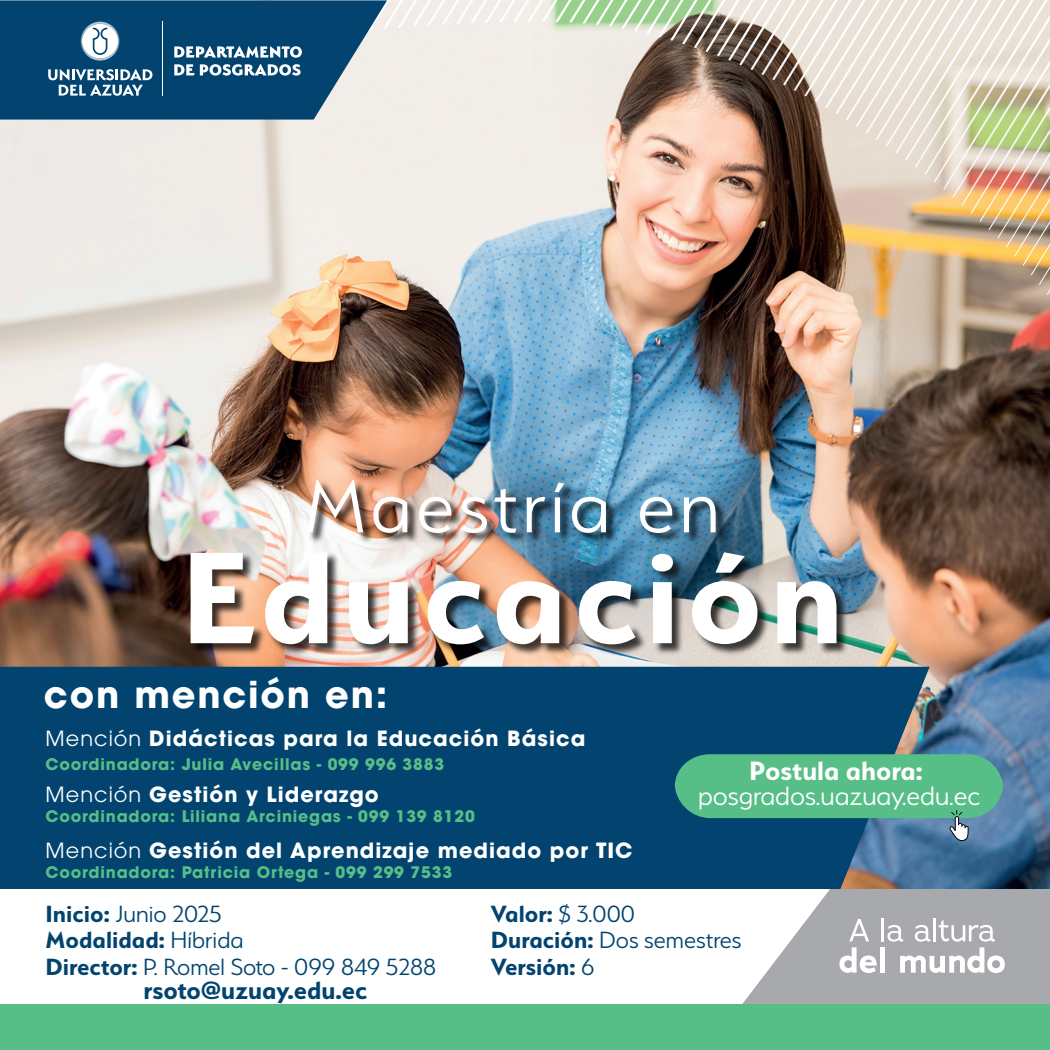
<style>
.page{position:relative;width:1050px;height:1050px;background:#fff}
.page>*{position:absolute;margin:0;border:0;box-sizing:border-box;transform-origin:0 0}
.t1{font:700 36.75px "ITC Avant Garde Pro";letter-spacing:.05em;color:#fff}
.t2{font:300 29.75px "Serenity";color:#fff}
.t3{font:700 29.75px "Serenity";color:#fff}
.t4{font:700 28px "Serenity";color:#02446f}
.t5{font:300 26.25px/26.2px "Serenity";color:#02446f}
.t6{font:700 26.25px/26.2px "Serenity";color:#02446f}
.t7{font:700 20.82px "ITC Avant Garde Pro";letter-spacing:.05em;color:#fff}
.t8{font:700 15.84px "ITC Avant Garde Pro";letter-spacing:.05em;color:#57be87}
.s1{font-weight:400}
.s2{font-weight:700}
.s3{font-weight:300}
</style>
<div class="page">
<img style="left:1px;top:120px;width:1049px;height:769px">
<img style="left:1033px;top:0;width:15px;height:298px">
<svg style="left:1019px;top:0;width:14px;height:298px;background:#d5c39f"></svg>
<svg style="left:1005px;top:0;width:14px;height:298px;background:#d5c29e"></svg>
<svg style="left:991px;top:0;width:14px;height:298px;background:#d3c19d"></svg>
<svg style="left:977px;top:0;width:14px;height:298px;background:#d2c09d"></svg>
<svg style="left:963px;top:0;width:14px;height:298px;background:#d5c2a3"></svg>
<svg style="left:949px;top:0;width:14px;height:298px;background:#e6d6bf"></svg>
<svg style="left:935px;top:0;width:14px;height:298px;background:#dccab0"></svg>
<svg style="left:921px;top:0;width:14px;height:298px;background:#e0d1bb"></svg>
<svg style="left:907px;top:0;width:14px;height:298px;background:#e4d6c3"></svg>
<svg style="left:893px;top:0;width:14px;height:298px;background:#e6d6c4"></svg>
<svg style="left:879px;top:0;width:14px;height:298px;background:#e8d1b4"></svg>
<svg style="left:865px;top:0;width:14px;height:298px;background:#e7d4bf"></svg>
<svg style="left:851px;top:0;width:14px;height:298px;background:#e5d6c4"></svg>
<svg style="left:837px;top:0;width:14px;height:298px;background:#dacab8"></svg>
<svg style="left:823px;top:0;width:14px;height:298px;background:#ae9d90"></svg>
<svg style="left:809px;top:0;width:14px;height:298px;background:#816f65"></svg>
<svg style="left:795px;top:0;width:14px;height:298px;background:#756155"></svg>
<svg style="left:781px;top:0;width:14px;height:298px;background:#624f45"></svg>
<svg style="left:767px;top:0;width:14px;height:298px;background:#574239"></svg>
<svg style="left:753px;top:0;width:14px;height:298px;background:#6e5345"></svg>
<svg style="left:739px;top:0;width:14px;height:298px;background:#917060"></svg>
<svg style="left:725px;top:0;width:14px;height:298px;background:#a78676"></svg>
<svg style="left:711px;top:0;width:14px;height:298px;background:#b8927e"></svg>
<svg style="left:697px;top:0;width:14px;height:298px;background:#d0a78f"></svg>
<svg style="left:683px;top:0;width:14px;height:298px;background:#ceaa93"></svg>
<svg style="left:669px;top:0;width:14px;height:298px;background:#c8a791"></svg>
<svg style="left:655px;top:0;width:14px;height:298px;background:#c5a690"></svg>
<svg style="left:641px;top:0;width:14px;height:298px;background:#cbaf99"></svg>
<svg style="left:627px;top:0;width:14px;height:298px;background:#d2b9a3"></svg>
<svg style="left:613px;top:0;width:14px;height:298px;background:#ddc7b3"></svg>
<svg style="left:599px;top:0;width:14px;height:298px;background:#d8d2c6"></svg>
<svg style="left:585px;top:0;width:14px;height:298px;background:#d3e0df"></svg>
<svg style="left:571px;top:0;width:14px;height:298px;background:#d2dfde"></svg>
<svg style="left:557px;top:0;width:14px;height:298px;background:#d2dfde"></svg>
<svg style="left:543px;top:0;width:14px;height:298px;background:#d7e1e3"></svg>
<svg style="left:529px;top:0;width:14px;height:298px;background:#dbe2e5"></svg>
<svg style="left:515px;top:0;width:14px;height:298px;background:#dde3e6"></svg>
<svg style="left:501px;top:0;width:14px;height:298px;background:#e1e5e7"></svg>
<svg style="left:487px;top:0;width:14px;height:298px;background:#e1e5e7"></svg>
<svg style="left:473px;top:0;width:14px;height:298px;background:#e4e7e7"></svg>
<svg style="left:459px;top:0;width:14px;height:298px;background:#e9e9e8"></svg>
<div style="left:445px;top:0;width:14px;height:298px;background:#f2ede9"></div>
<div style="left:431px;top:0;width:14px;height:298px;background:#f2ede9"></div>
<div style="left:417px;top:0;width:14px;height:298px;background:#f2ede9"></div>
<svg style="left:403px;top:0;width:14px;height:298px;background:#ede6e0"></svg>
<svg style="left:389px;top:0;width:14px;height:298px;background:#f2e8df"></svg>
<svg style="left:375px;top:1px;width:14px;height:297px;background:#f4e4d6"></svg>
<svg style="left:361px;top:120px;width:14px;height:178px;background:#f3e3d4"></svg>
<svg style="left:347px;top:120px;width:14px;height:178px;background:#efdfd0"></svg>
<svg style="left:333px;top:120px;width:14px;height:178px;background:#f2e3d3"></svg>
<svg style="left:319px;top:120px;width:14px;height:178px;background:#f4eadc"></svg>
<div style="left:305px;top:120px;width:14px;height:178px;background:#f3eeea"></div>
<div style="left:291px;top:120px;width:14px;height:178px;background:#f3eee9"></div>
<svg style="left:277px;top:120px;width:14px;height:178px;background:#e9e3db"></svg>
<svg style="left:263px;top:120px;width:14px;height:178px;background:#dfd7ce"></svg>
<svg style="left:249px;top:120px;width:14px;height:178px;background:#ede8e3"></svg>
<svg style="left:235px;top:120px;width:14px;height:178px;background:#ede9e4"></svg>
<svg style="left:221px;top:120px;width:14px;height:178px;background:#ede9e4"></svg>
<div style="left:207px;top:120px;width:14px;height:178px;background:#efebe6"></div>
<div style="left:193px;top:120px;width:14px;height:178px;background:#f0ebe6"></div>
<div style="left:179px;top:120px;width:14px;height:178px;background:#f0ebe6"></div>
<div style="left:165px;top:120px;width:14px;height:178px;background:#f0ebe6"></div>
<div style="left:152px;top:120px;width:13px;height:178px;background:#f0ebe6"></div>
<svg style="left:0;top:0;width:387px;height:120px;background:#2c6184"></svg>
<hr style="left:162px;top:22px;width:1px;height:74px;background:#fff">
<svg style="left:174px;top:46px;width:128px;height:12px"></svg>
<svg style="left:174px;top:64px;width:127px;height:12px"></svg>
<svg style="left:6px;top:0;width:146px;height:298px;background:#9bb0bd"></svg>
<div style="left:0;top:667px;width:930px;height:222px;background:#02446f"></div>
<div style="left:87px;top:889px;width:963px;height:115px;background:#a8a9ad"></div>
<svg style="left:849px;top:919px;width:20px;height:22px"></svg>
<hr style="left:881px;top:918px;width:3px;height:23px;background:#fff">
<hr style="left:934px;top:918px;width:2px;height:23px;background:#fff">
<svg style="left:839px;top:947px;width:38px;height:26px"></svg>
<div style="left:880px;top:947px;width:5px;height:26px;background:#fff"></div>
<svg style="left:888px;top:920px;width:117px;height:53px"></svg>
<div style="left:87px;top:889px;width:743px;height:115px;background:#fff"></div>
<div style="left:0;top:1004px;width:1050px;height:46px;background:#57be87"></div>
<img style="left:188px;top:478px;width:662px;height:181px">
<svg style="left:307px;top:480px;width:56px;height:52px"></svg>
<svg style="left:373px;top:497px;width:34px;height:36px"></svg>
<svg style="left:419px;top:497px;width:32px;height:36px"></svg>
<svg style="left:460px;top:497px;width:27px;height:36px"></svg>
<svg style="left:494px;top:489px;width:22px;height:44px"></svg>
<svg style="left:527px;top:496px;width:18px;height:36px"></svg>
<svg style="left:555px;top:482px;width:9px;height:50px"></svg>
<svg style="left:572px;top:497px;width:34px;height:36px"></svg>
<svg style="left:640px;top:497px;width:32px;height:36px"></svg>
<svg style="left:684px;top:497px;width:32px;height:35px"></svg>
<svg style="left:191px;top:553px;width:63px;height:90px"></svg>
<svg style="left:265px;top:552px;width:62px;height:92px"></svg>
<svg style="left:349px;top:582px;width:59px;height:62px"></svg>
<svg style="left:428px;top:581px;width:56px;height:63px"></svg>
<svg style="left:497px;top:581px;width:62px;height:63px"></svg>
<svg style="left:579px;top:581px;width:56px;height:63px"></svg>
<svg style="left:652px;top:554px;width:21px;height:89px"></svg>
<svg style="left:692px;top:552px;width:65px;height:92px"></svg>
<svg style="left:777px;top:581px;width:60px;height:62px"></svg>
<svg style="left:675px;top:754px;width:329px;height:87px;background:#48a086"></svg>
<h1 class="t1" style="left:44px;top:670px;width:345px">con mención en:</h1>
<h3 class="t7" style="left:46px;top:725px;width:541px"><span class="s1">Mención</span> Didácticas para la Educación Básica</h3>
<p class="t8" style="left:46px;top:754px;width:400px">Coordinadora: Julia Avecillas - 099 996 3883</p>
<p class="t8" style="left:46px;top:806px;width:431px">Coordinadora: Liliana Arciniegas - 099 139 8120</p>
<h3 class="t7" style="left:46px;top:781px;width:335px"><span class="s1">Mención</span> Gestión y Liderazgo</h3>
<h3 class="t7" style="left:46px;top:836px;width:589px"><span class="s1">Mención</span> Gestión del Aprendizaje mediado por TIC</h3>
<p class="t8" style="left:46px;top:862px;width:408px">Coordinadora: Patricia Ortega - 099 299 7533</p>
<h2 class="t3" style="left:749px;top:754px;width:175px">Postula ahora:</h2>
<h2 class="t2" style="left:698px;top:780px;width:284px">posgrados.uazuay.edu.ec</h2>
<h3 class="t5" style="left:46px;top:901px;width:392px"><span class="s2">Inicio:</span> Junio 2025<br><span class="s2">Modalidad:</span> Híbrida<br><span class="s2">Director:</span> P. Romel Soto - 099 849 5288</h3>
<h3 class="t4" style="left:144px;top:975px;width:225px">rsoto@uzuay.edu.ec</h3>
<h3 class="t6" style="left:491px;top:901px;width:252px">Valor: <span class="s3">$ 3.000<br></span>Duración: <span class="s3">Dos semestres<br></span>Versión: <span class="s3">6</span></h3>
</div>
